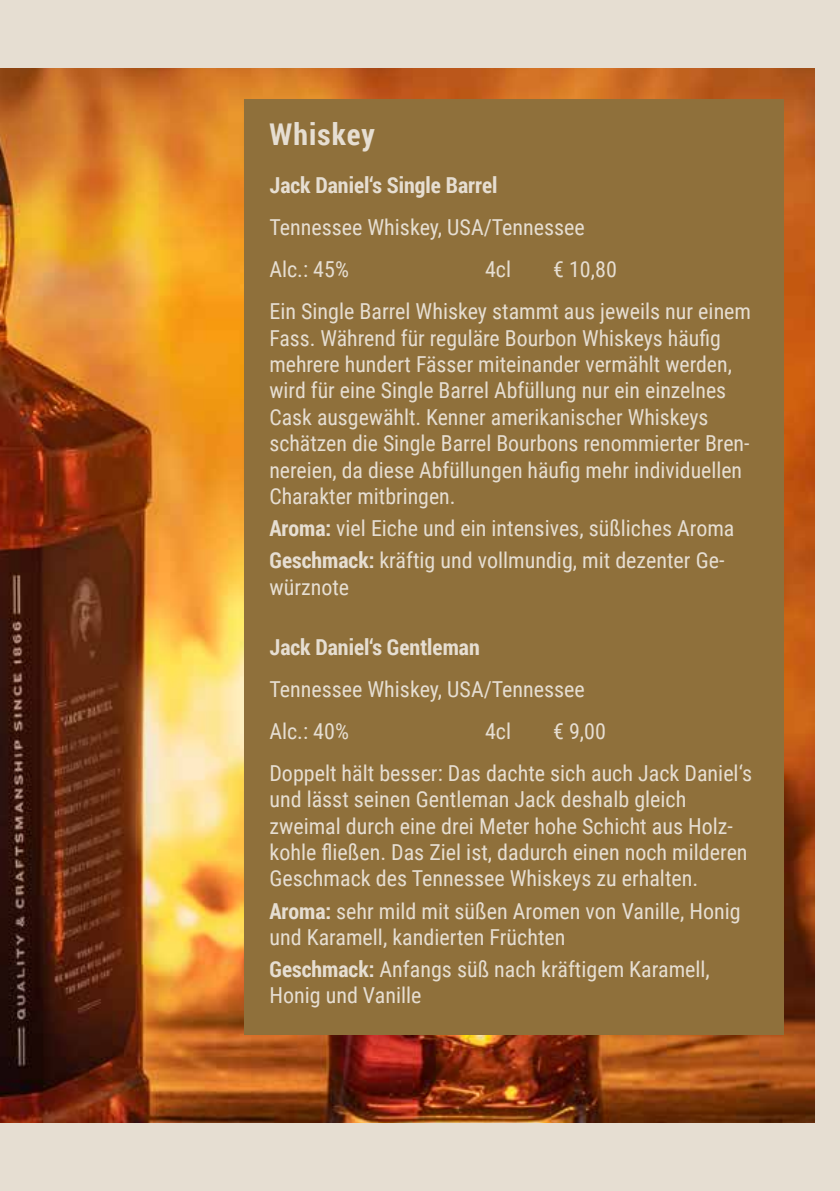
<style>
.page{position:relative;width:840px;height:1191px;background:#fff}
.page>*{position:absolute;margin:0;border:0;box-sizing:border-box;transform-origin:0 0}
.t1{font:700 30px "Roboto Condensed";letter-spacing:.04em;color:#e6ded2}
.t2{font:22px/26.4px "Roboto Condensed";color:#e6ded2}
.t3{font:700 22px "Roboto Condensed";color:#e6ded2}
.s1{font-weight:700}
</style>
<div class="page">
<div style="left:0;top:0;width:839px;height:1191px;background:#e6ded2"></div>
<img style="left:0;top:68px;width:814px;height:1055px">
<div style="left:244px;top:99px;width:538px;height:936px;background:#8f703b"></div>
<h1 class="t1" style="left:269px;top:113px;width:107px">Whiskey</h1>
<p class="t3" style="left:269px;top:170px;width:229px">Jack Daniel‘s Single Barrel</p>
<p class="t2" style="left:269px;top:205px;width:317px;line-height:42px">Tennessee Whiskey, USA/Tennessee<br>Alc.: 45%</p>
<p class="t2" style="left:485px;top:255px;width:28px">4cl</p>
<p class="t2" style="left:269px;top:247px;width:483px;line-height:42px;text-indent:283px">€ 10,80<br>Ein Single Barrel Whiskey stammt aus jeweils nur einem</p>
<p class="t2" style="left:269px;top:324px;width:481px">Fass. Während für reguläre Bourbon Whiskeys häufig mehrere hundert Fässer miteinander vermählt werden, wird für eine Single Barrel Abfüllung nur ein einzelnes Cask ausgewählt. Kenner amerikanischer Whiskeys schätzen die Single Barrel Bourbons renommierter Bren&shy;nereien, da diese Abfüllungen häufig mehr individuellen Charakter mitbringen.</p>
<p class="t2" style="left:269px;top:511px;width:466px;line-height:32px"><span class="s1">Aroma:</span> viel Eiche und ein intensives, süßliches Aroma<br><span class="s1">Geschmack:</span> kräftig und vollmundig, mit dezenter Ge-</p>
<p class="t2" style="left:269px;top:573px;width:81px">würznote</p>
<p class="t3" style="left:269px;top:631px;width:212px">Jack Daniel‘s Gentleman</p>
<p class="t2" style="left:269px;top:667px;width:317px;line-height:42px">Tennessee Whiskey, USA/Tennessee<br>Alc.: 40%</p>
<p class="t2" style="left:485px;top:717px;width:28px">4cl</p>
<p class="t2" style="left:269px;top:709px;width:484px;line-height:42px;text-indent:283px">€ 9,00<br>Doppelt hält besser: Das dachte sich auch Jack Daniel‘s</p>
<p class="t2" style="left:269px;top:785px;width:479px">und lässt seinen Gentleman Jack deshalb gleich zweimal durch eine drei Meter hohe Schicht aus Holz&shy;kohle fließen. Das Ziel ist, dadurch einen noch milderen Geschmack des Tennessee Whiskeys zu erhalten.</p>
<p class="t2" style="left:269px;top:896px;width:472px"><span class="s1">Aroma:</span> sehr mild mit süßen Aromen von Vanille, Honig und Karamell, kandierten Früchten</p>
<p class="t2" style="left:269px;top:955px;width:442px"><span class="s1">Geschmack:</span> Anfangs süß nach kräftigem Karamell,<br>Honig und Vanille</p>
</div>
